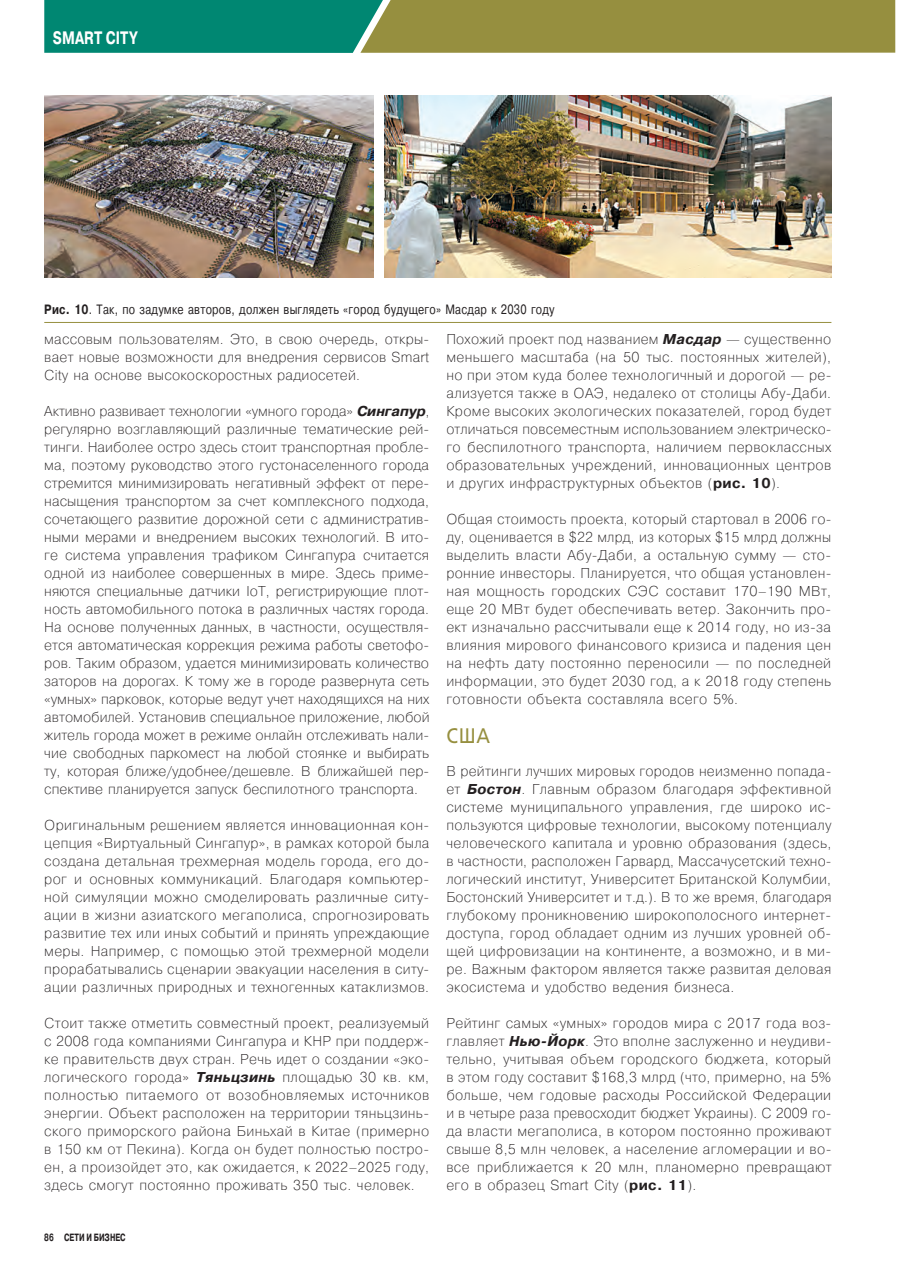
<style>
.page{position:relative;width:897px;height:1267px;background:#fff}
.page>*{position:absolute;margin:0;border:0;box-sizing:border-box;transform-origin:0 0}
.t1{font:21px "Free Set";color:#968f3f;scale:.9 1}
.t2{font:700 18px "Pragmatica";letter-spacing:.01em;color:#fff;scale:.75 1}
.t3{font:200 14.25px/18px "Pragmatica";letter-spacing:.025em;color:#231f20;text-align:justify}
.t4{font:13.5px "Pragmatica";letter-spacing:.025em;color:#231f20;scale:.8 1}
.t5{font:700 10.5px "Pragmatica";color:#231f20;scale:.7 1}
.s1{font-weight:700}
.s2{font-weight:700;font-style:italic}
</style>
<div class="page">
<img style="left:44px;top:95px;width:329px;height:183px">
<img style="left:384px;top:95px;width:447px;height:183px">
<hr style="left:44px;top:322px;width:787px;height:1px;background:#968f3f">
<svg style="left:44px;top:0;width:852px;height:53px;background:#5e8d55"></svg>
<p class="t2" style="left:53px;top:26px;width:115px">SMART CITY</p>
<p class="t4" style="left:44px;top:300px;width:639px"><span class="s1">РИС. 10</span>. Так, по задумке авторов, должен выглядеть «город будущего» Масдар к 2030 году</p>
<p class="t3" style="left:44px;top:329px;width:386px">массовым пользователям. Это, в свою очередь, откры&shy;вает новые возможности для внедрения сервисов Smart City на основе высокоскоростных радиосетей.</p>
<p class="t3" style="left:44px;top:401px;width:387px">Активно развивает технологии «умного города» <span class="s2">Сингапур</span>, регулярно возглавляющий различные тематические рей&shy;тинги. Наиболее остро здесь стоит транспортная пробле&shy;ма, поэтому руководство этого густонаселенного города стремится минимизировать негативный эффект от пере&shy;насыщения транспортом за счет комплексного подхода, сочетающего развитие дорожной сети с административ&shy;ными мерами и внедрением высоких технологий. В ито&shy;ге система управления трафиком Сингапура считается одной из наиболее совершенных в мире. Здесь приме&shy;няются специальные датчики IoT, регистрирующие плот&shy;ность автомобильного потока в различных частях города.<br>На основе полученных данных, в частности, осуществля&shy;ется автоматическая коррекция режима работы светофо&shy;ров. Таким образом, удается минимизировать количество заторов на дорогах. К тому же в городе развернута сеть «умных» парковок, которые ведут учет находящихся на них автомобилей. Установив специальное приложение, любой житель города может в режиме онлайн отслеживать нали&shy;чие свободных паркомест на любой стоянке и выбирать ту, которая ближе/удобнее/дешевле. В ближайшей пер&shy;спективе планируется запуск беспилотного транспорта.</p>
<p class="t3" style="left:44px;top:815px;width:387px">Оригинальным решением является инновационная кон&shy;цепция «Виртуальный Сингапур», в рамках которой была создана детальная трехмерная модель города, его до&shy;рог и основных коммуникаций. Благодаря компьютер&shy;ной симуляции можно смоделировать различные ситу&shy;ации в жизни азиатского мегаполиса, спрогнозировать развитие тех или иных событий и принять упреждающие меры. Например, с помощью этой трехмерной модели прорабатывались сценарии эвакуации населения в ситу&shy;ации различных природных и техногенных катаклизмов.</p>
<p class="t3" style="left:44px;top:1013px;width:386px">Стоит также отметить совместный проект, реализуемый с 2008 года компаниями Сингапура и КНР при поддерж&shy;ке правительств двух стран. Речь идет о создании «эко&shy;логического города» <span class="s2">Тяньцзинь</span> площадью 30 кв. км, полностью питаемого от возобновляемых источников энергии. Объект расположен на территории тяньцзинь&shy;ского приморского района Биньхай в Китае (примерно в 150 км от Пекина). Когда он будет полностью постро&shy;ен, а произойдет это, как ожидается, к 2022–2025 году, здесь смогут постоянно проживать 350 тыс. человек.</p>
<p class="t5" style="left:44px;top:1230px;width:118px">86 СЕТИ И БИЗНЕС</p>
<p class="t3" style="left:446px;top:329px;width:386px">Похожий проект под названием <span class="s2">Масдар</span> — существенно меньшего масштаба (на 50 тыс. постоянных жителей), но при этом куда более технологичный и дорогой — ре&shy;ализуется также в ОАЭ, недалеко от столицы Абу-Даби.<br>Кроме высоких экологических показателей, город будет отличаться повсеместным использованием электрическо&shy;го беспилотного транспорта, наличием первоклассных образовательных учреждений, инновационных центров и других инфраструктурных объектов (<span class="s1">РИС. 10</span>).</p>
<p class="t3" style="left:446px;top:509px;width:386px">Общая стоимость проекта, который стартовал в 2006 го&shy;ду, оценивается в $22 млрд, из которых $15 млрд должны выделить власти Абу-Даби, а остальную сумму — сто&shy;ронние инвесторы. Планируется, что общая установлен&shy;ная мощность городских СЭС составит 170–190 МВт, еще 20 МВт будет обеспечивать ветер. Закончить про&shy;ект изначально рассчитывали еще к 2014 году, но из-за влияния мирового финансового кризиса и падения цен на нефть дату постоянно переносили — по последней информации, это будет 2030 год, а к 2018 году степень готовности объекта составляла всего 5%.</p>
<h1 class="t1" style="left:446px;top:723px;width:50px">США</h1>
<p class="t3" style="left:446px;top:761px;width:387px">В рейтинги лучших мировых городов неизменно попада&shy;ет <span class="s2">Бостон</span>. Главным образом благодаря эффективной системе муниципального управления, где широко ис&shy;пользуются цифровые технологии, высокому потенциалу человеческого капитала и уровню образования (здесь, в частности, расположен Гарвард, Массачусетский техно&shy;логический институт, Университет Британской Колумбии, Бостонский Университет и т.д.). В то же время, благодаря глубокому проникновению широкополосного интернет&shy;доступа, город обладает одним из лучших уровней об&shy;щей цифровизации на континенте, а возможно, и в ми&shy;ре. Важным фактором является также развитая деловая экосистема и удобство ведения бизнеса.</p>
<p class="t3" style="left:446px;top:1013px;width:387px">Рейтинг самых «умных» городов мира с 2017 года воз&shy;главляет <span class="s2">Нью-Йорк</span>. Это вполне заслуженно и неудиви&shy;тельно, учитывая объем городского бюджета, который в этом году составит $168,3 млрд (что, примерно, на 5% больше, чем годовые расходы Российской Федерации и в четыре раза превосходит бюджет Украины). С 2009 го&shy;да власти мегаполиса, в котором постоянно проживают свыше 8,5 млн человек, а население агломерации и во&shy;все приближается к 20 млн, планомерно превращают его в образец Smart City (<span class="s1">РИС. 11</span>).</p>
</div>
